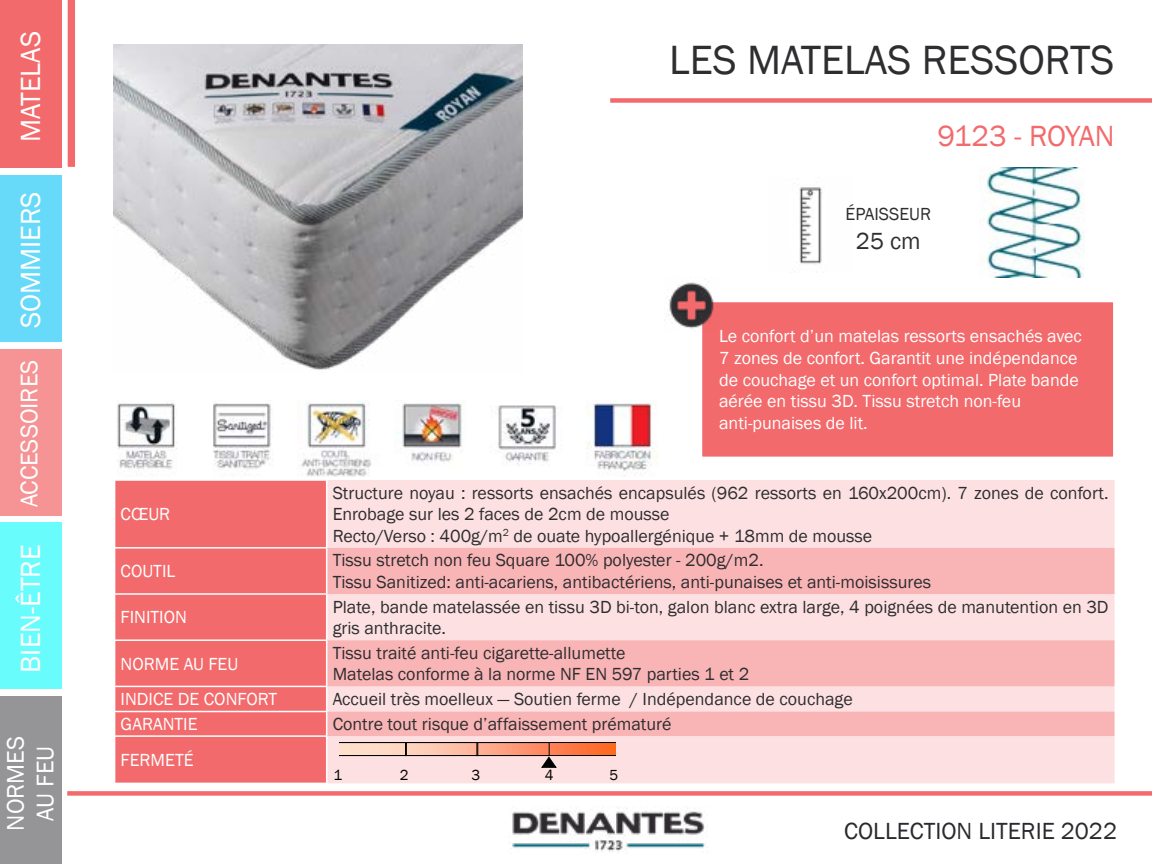
<style>
.page{position:relative;width:1152px;height:864px;background:#fff}
.page>*{position:absolute;margin:0;border:0;box-sizing:border-box;transform-origin:0 0}
.t1{font:42px "Franklin Gothic";color:#2e2d30}
.t2{font:30px "Franklin Gothic";letter-spacing:-.01em;color:#f36a6c}
.t3{font:28.5px "Franklin Gothic";color:#fff}
.t4{font:24.75px/29.7px "Franklin Gothic";color:#fff;text-align:center}
.t5{font:24px "Franklin Gothic";color:#2b292e}
.t6{font:24px "Franklin Gothic";color:#2e2d30}
.t7{font:18px/21.6px "Franklin Gothic";color:#2e2d30}
.t8{font:18px/21.6px "Franklin Gothic";color:#fff}
.t9{font:15px "Franklin Gothic";color:#000}
</style>
<div class="page">
<img style="left:512px;top:808px;width:193px;height:44px">
<div style="left:0;top:0;width:62px;height:168px;background:#f36a6c"></div>
<div style="left:0;top:175px;width:62px;height:167px;background:#67d9f9"></div>
<div style="left:0;top:522px;width:62px;height:167px;background:#69fcfd"></div>
<div style="left:0;top:696px;width:62px;height:168px;background:#959496"></div>
<hr style="left:1151px;top:696px;width:1px;height:168px;background:#2b292e">
<div style="left:0;top:349px;width:62px;height:166px;background:#f69495"></div>
<img style="left:799px;top:186px;width:23px;height:87px">
<div style="left:115px;top:481px;width:211px;height:302px;background:#f36a6c"></div>
<div style="left:327px;top:480px;width:787px;height:303px;background:#fde1e2"></div>
<svg style="left:327px;top:548px;width:787px;height:188px;fill:#f9b5b6"></svg>
<hr style="left:114px;top:547px;width:213px;height:2px;background:#fff">
<hr style="left:114px;top:593px;width:213px;height:2px;background:#fff">
<hr style="left:114px;top:639px;width:213px;height:2px;background:#fff">
<hr style="left:114px;top:686px;width:213px;height:1px;background:#fff">
<hr style="left:114px;top:711px;width:213px;height:1px;background:#fff">
<hr style="left:114px;top:735px;width:213px;height:2px;background:#fff">
<svg style="left:339px;top:742px;width:276px;height:26px"></svg>
<img style="left:979px;top:167px;width:106px;height:111px">
<img style="left:117px;top:400px;width:541px;height:77px">
<div style="left:701px;top:301px;width:413px;height:157px;background:#f36a6c;border:2px solid #fff"></div>
<img style="left:664px;top:282px;width:55px;height:50px">
<img style="left:114px;top:44px;width:408px;height:326px">
<div style="left:67px;top:791px;width:1085px;height:5px;background:#f36a6c"></div>
<div style="left:610px;top:98px;width:542px;height:5px;background:#f36a6c"></div>
<svg style="left:67px;top:0;width:8px;height:167px"></svg>
<h3 class="t3" style="left:13px;top:142px;width:113px;rotate:-90deg">MATELAS</h3>
<h3 class="t3" style="left:13px;top:328px;width:138px;rotate:-90deg">SOMMIERS</h3>
<h3 class="t4" style="left:15px;top:507px;width:149px;rotate:-90deg">ACCESSOIRES</h3>
<h3 class="t3" style="left:13px;top:673px;width:130px;rotate:-90deg">BIEN-ÊTRE</h3>
<h3 class="t4" style="left:1px;top:831px;width:96px;rotate:-90deg">NORMES<br>AU FEU</h3>
<h1 class="t1" style="left:669px;top:33px;width:447px">LES MATELAS RESSORTS</h1>
<h2 class="t2" style="left:937px;top:118px;width:179px">9123 - ROYAN</h2>
<p class="t7" style="left:846px;top:203px;width:87px">ÉPAISSEUR</p>
<h3 class="t6" style="left:856px;top:226px;width:66px">25 cm</h3>
<p class="t8" style="left:121px;top:504px;width:51px">CŒUR</p>
<p class="t8" style="left:719px;top:326px;width:364px">Le confort d’un matelas ressorts ensachés avec 7 zones de confort. Garantit une indépendance de couchage et un confort optimal. Plate bande aérée en tissu 3D. Tissu stretch non-feu anti-punaises de lit.</p>
<p class="t7" style="left:333px;top:482px;width:777px">Structure noyau : ressorts ensachés encapsulés (962 ressorts en 160x200cm). 7 zones de confort.<br>Enrobage sur les 2 faces de 2cm de mousse<br>Recto/Verso : 400g/m<sup>2</sup> de ouate hypoallergénique + 18mm de mousse</p>
<p class="t8" style="left:121px;top:561px;width:56px">COUTIL</p>
<p class="t7" style="left:333px;top:550px;width:600px">Tissu stretch non feu Square 100% polyester - 200g/m2.<br>Tissu Sanitized: anti-acariens, antibactériens, anti-punaises et anti-moisissures</p>
<p class="t8" style="left:121px;top:607px;width:68px">FINITION</p>
<p class="t7" style="left:333px;top:596px;width:777px">Plate, bande matelassée en tissu 3D bi-ton, galon blanc extra large, 4 poignées de manutention en 3D gris anthracite.</p>
<p class="t8" style="left:121px;top:653px;width:119px">NORME AU FEU</p>
<p class="t7" style="left:333px;top:642px;width:418px">Tissu traité anti-feu cigarette-allumette<br>Matelas conforme à la norme NF EN 597 parties 1 et 2</p>
<p class="t8" style="left:121px;top:689px;width:158px">INDICE DE CONFORT</p>
<p class="t7" style="left:333px;top:689px;width:522px">Accueil très moelleux — Soutien ferme / Indépendance de couchage</p>
<p class="t8" style="left:121px;top:714px;width:78px">GARANTIE</p>
<p class="t7" style="left:333px;top:714px;width:340px">Contre tout risque d’affaissement prématuré</p>
<p class="t8" style="left:121px;top:750px;width:75px">FERMETÉ</p>
<p class="t9" style="left:333px;top:766px;width:10px">1</p>
<p class="t9" style="left:400px;top:766px;width:10px">2</p>
<p class="t9" style="left:471px;top:766px;width:10px">3</p>
<p class="t9" style="left:545px;top:766px;width:10px">4</p>
<p class="t9" style="left:609px;top:766px;width:10px">5</p>
<h3 class="t5" style="left:844px;top:816px;width:274px">COLLECTION LITERIE 2022</h3>
</div>
